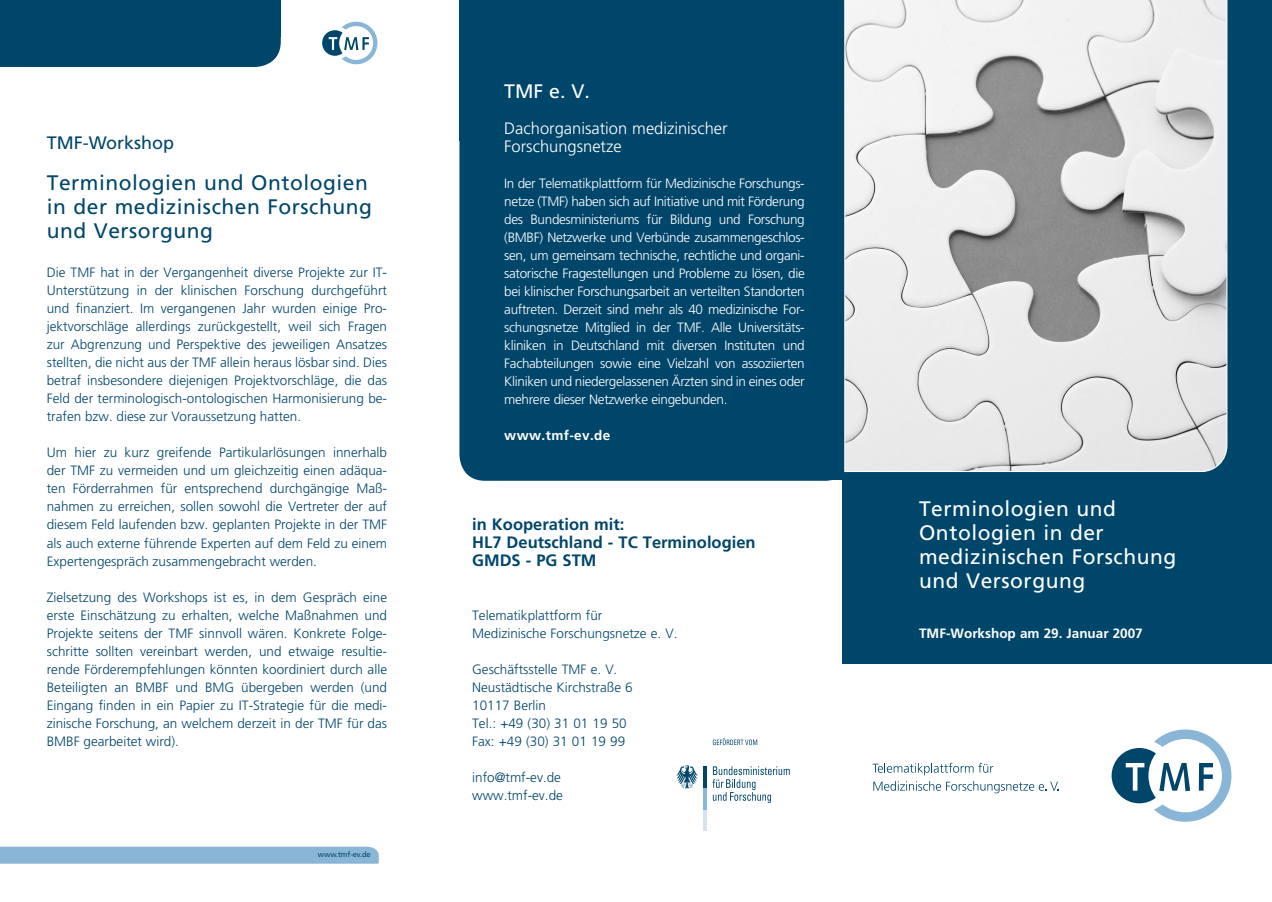
<style>
.page{position:relative;width:1272px;height:902px;background:#fff}
.page>*{position:absolute;margin:0;border:0;box-sizing:border-box;transform-origin:0 0}
.TITEL{font:21px/24px "Frutiger LT Std";letter-spacing:.025em;color:#feffff}
.TITEL-2{font:21px/24px "Frutiger LT Std";letter-spacing:.025em;color:#00466b}
.t1{font:19.5px "Frutiger LT Std";color:#fff}
.t2{font:18px "Frutiger LT Std";color:#00466b}
.t3{font:700 16.5px "Frutiger LT Std";color:#00466b}
.t4{font:300 16.5px/18px "Frutiger LT Std";color:#fff}
.t5{font:300 13.5px/18px "Frutiger LT Std";color:#00466b;text-align:justify}
.t6{font:300 13.5px/18px "Frutiger LT Std";letter-spacing:-.025em;color:#fff;text-align:justify}
.NORMAL_NEGATIV{font:700 13.5px "Frutiger LT Std";color:#feffff}
.t7{font:700 13.5px "Frutiger LT Std";letter-spacing:.03em;color:#fff}
.SUBHEAD_13pt{font:7.5px "Frutiger LT";letter-spacing:-.01em;color:#00466b}
.s1{color:#fff}
</style>
<div class="page">
<div style="left:842px;top:0;width:429px;height:663px;background:#00466b"></div>
<div style="left:459px;top:4px;width:392px;height:476px;background:#00466b;border-radius:26px"></div>
<div style="left:459px;top:0;width:383px;height:140px;background:#00466b"></div>
<svg style="left:712px;top:766px;width:77px;height:37px"></svg>
<hr style="left:703px;top:809px;width:3px;height:21px;background:#d5e2f1">
<hr style="left:703px;top:787px;width:3px;height:22px;background:#88b7d7">
<hr style="left:703px;top:766px;width:3px;height:21px;background:#00466b">
<svg style="left:676px;top:765px;width:21px;height:23px"></svg>
<svg style="left:712px;top:738px;width:45px;height:7px"></svg>
<svg style="left:322px;top:22px;width:55px;height:42px"></svg>
<div style="left:4px;top:3px;width:277px;height:64px;background:#00466b;border-radius:26px"></div>
<div style="left:0;top:3px;width:123px;height:64px;background:#00466b"></div>
<div style="left:0;top:0;width:281px;height:36px;background:#00466b"></div>
<div style="left:0;top:846px;width:379px;height:17px;background:#89b6d6"></div>
<svg style="left:844px;top:0;width:383px;height:472px"></svg>
<svg style="left:873px;top:781px;width:185px;height:12px"></svg>
<svg style="left:872px;top:762px;width:121px;height:13px"></svg>
<svg style="left:1111px;top:729px;width:120px;height:92px"></svg>
<p class="t2" style="left:47px;top:133px;width:129px">TMF-Workshop</p>
<p class="TITEL-2" style="left:47px;top:170px;width:327px">Terminologien und Ontologien in der medizinischen Forschung und Versorgung</p>
<p class="t5" style="left:47px;top:264px;width:342px">Die TMF hat in der Vergangenheit diverse Projekte zur IT-Unterstützung in der klinischen Forschung durchgeführt und finanziert. Im vergangenen Jahr wurden einige Pro&shy;jektvorschläge allerdings zurückgestellt, weil sich Fragen zur Abgrenzung und Perspektive des jeweiligen Ansatzes stellten, die nicht aus der TMF allein heraus lösbar sind. Dies betraf insbesondere diejenigen Projektvorschläge, die das Feld der terminologisch-ontologischen Harmonisierung be&shy;trafen bzw. diese zur Voraussetzung hatten.</p>
<p class="t5" style="left:47px;top:444px;width:342px">Um hier zu kurz greifende Partikularlösungen innerhalb der TMF zu vermeiden und um gleichzeitig einen adäqua&shy;ten Förderrahmen für entsprechend durchgängige Maß&shy;nahmen zu erreichen, sollen sowohl die Vertreter der auf diesem Feld laufenden bzw. geplanten Projekte in der TMF als auch externe führende Experten auf dem Feld zu einem Expertengespräch zusammengebracht werden.</p>
<p class="t5" style="left:47px;top:588px;width:342px">Zielsetzung des Workshops ist es, in dem Gespräch eine erste Einschätzung zu erhalten, welche Maßnahmen und Projekte seitens der TMF sinnvoll wären. Konkrete Folge&shy;schritte sollten vereinbart werden, und etwaige resultie&shy;rende Förderempfehlungen könnten koordiniert durch alle Beteiligten an BMBF und BMG übergeben werden (und Eingang finden in ein Papier zu IT-Strategie für die medi&shy;zinische Forschung, an welchem derzeit in der TMF für das BMBF gearbeitet wird).</p>
<p class="SUBHEAD_13pt" style="left:318px;top:849px;width:54px">www.tmf-ev.de</p>
<p class="t1" style="left:504px;top:79px;width:87px">TMF e. V.</p>
<p class="t4" style="left:504px;top:119px;width:225px">Dachorganisation medizinischer<br>Forschungsnetze</p>
<p class="t6" style="left:504px;top:174px;width:302px">In der Telematikplattform für Medizinische Forschungs&shy;netze (TMF) haben sich auf Initiative und mit Förderung des Bundesministeriums für Bildung und Forschung (BMBF) Netzwerke und Verbünde zusammengeschlos&shy;sen, um gemeinsam technische, rechtliche und organi&shy;satorische Fragestellungen und Probleme zu lösen, die bei klinischer Forschungsarbeit an verteilten Standorten auftreten. Derzeit sind mehr als 40 medizinische For&shy;schungsnetze Mitglied in der TMF. Alle Universitäts&shy;kliniken in Deutschland mit diversen Instituten und Fachabteilungen sowie eine Vielzahl von assoziierten Kliniken und niedergelassenen Ärzten sind in eines oder mehrere dieser Netzwerke eingebunden.</p>
<p class="t7" style="left:504px;top:427px;width:108px">www.tmf-ev.de</p>
<p class="t3" style="left:472px;top:514px;width:154px">in Kooperation mit:</p>
<p class="t3" style="left:472px;top:532px;width:285px">HL7 Deutschland - TC Terminologien</p>
<p class="t3" style="left:472px;top:550px;width:126px">GMDS - PG STM</p>
<p class="t5" style="left:472px;top:606px;width:132px">Telematikplattform für</p>
<p class="t5" style="left:472px;top:624px;width:207px">Medizinische Forschungsnetze e. V.</p>
<p class="t5" style="left:472px;top:660px;width:147px">Geschäftsstelle TMF e. V.</p>
<p class="t5" style="left:472px;top:678px;width:162px">Neustädtische Kirchstraße 6</p>
<p class="t5" style="left:472px;top:696px;width:75px">10117 Berlin</p>
<p class="t5" style="left:472px;top:714px;width:156px">Tel.: +49 (30) 31 01 19 50</p>
<p class="t5" style="left:472px;top:732px;width:154px">Fax: +49 (30) 31 01 19 99</p>
<p class="t5" style="left:472px;top:768px;width:90px">info@tmf-ev.de</p>
<p class="t5" style="left:472px;top:786px;width:92px">www.tmf-ev.de</p>
<p class="TITEL" style="left:919px;top:497px;width:259px">Terminologien und<br>Ontologien in der medizinischen Forschung und Versorgung</p>
<p class="NORMAL_NEGATIV" style="left:919px;top:625px;width:225px">TMF-Workshop am <span class="s1">29. Januar 2007</span></p>
</div>
